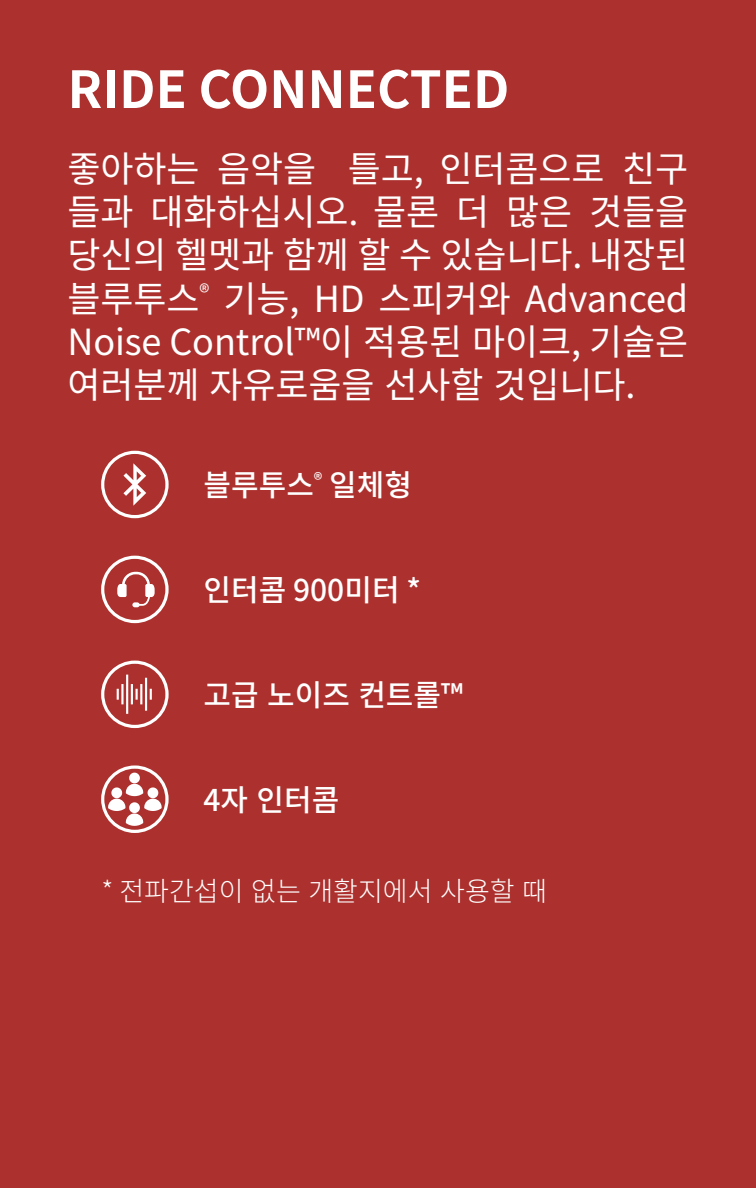
<style>
.page{position:relative;width:756px;height:1188px;background:#ac312e}
.page>*{position:absolute;margin:0;border:0;box-sizing:border-box;transform-origin:0 0}
.t1{font:700 51px "Noto Sans CJ Kkr";color:#fff}
.t2{font:36px/43.2px "Noto Sans CJ Kkr";letter-spacing:-.005em;color:#fff;text-align:justify}
.Icon{font:500 30px "Noto Sans CJ Kkr";color:#fff}
.Body_pic{font:300 27px "Noto Sans CJ Kkr";color:#fff}
</style>
<div class="page">
<svg style="left:101px;top:451px;width:68px;height:67px"></svg>
<svg style="left:101px;top:556px;width:68px;height:67px"></svg>
<svg style="left:101px;top:661px;width:68px;height:67px"></svg>
<svg style="left:101px;top:765px;width:68px;height:68px"></svg>
<p class="t1" style="left:68px;top:61px;width:443px">RIDE CONNECTED</p>
<p class="t2" style="left:68px;top:148px;width:622px">좋아하는 음악을 틀고, 인터콤으로 친구 들과 대화하십시오. 물론 더 많은 것들을 당신의 헬멧과 함께 할 수 있습니다. 내장된 블루투스<sup>®</sup> 기능, HD 스피커와 Advanced Noise Control™이 적용된 마이크, 기술은 여러분께 자유로움을 선사할 것입니다.</p>
<p class="Icon" style="left:204px;top:469px;width:210px">블루투스<sup>®</sup> 일체형</p>
<p class="Icon" style="left:204px;top:573px;width:219px">인터콤 900미터 *</p>
<p class="Icon" style="left:204px;top:678px;width:261px">고급 노이즈 컨트롤™</p>
<p class="Icon" style="left:204px;top:783px;width:137px">4자 인터콤</p>
<p class="Body_pic" style="left:102px;top:876px;width:447px">* 전파간섭이 없는 개활지에서 사용할 때</p>
</div>
